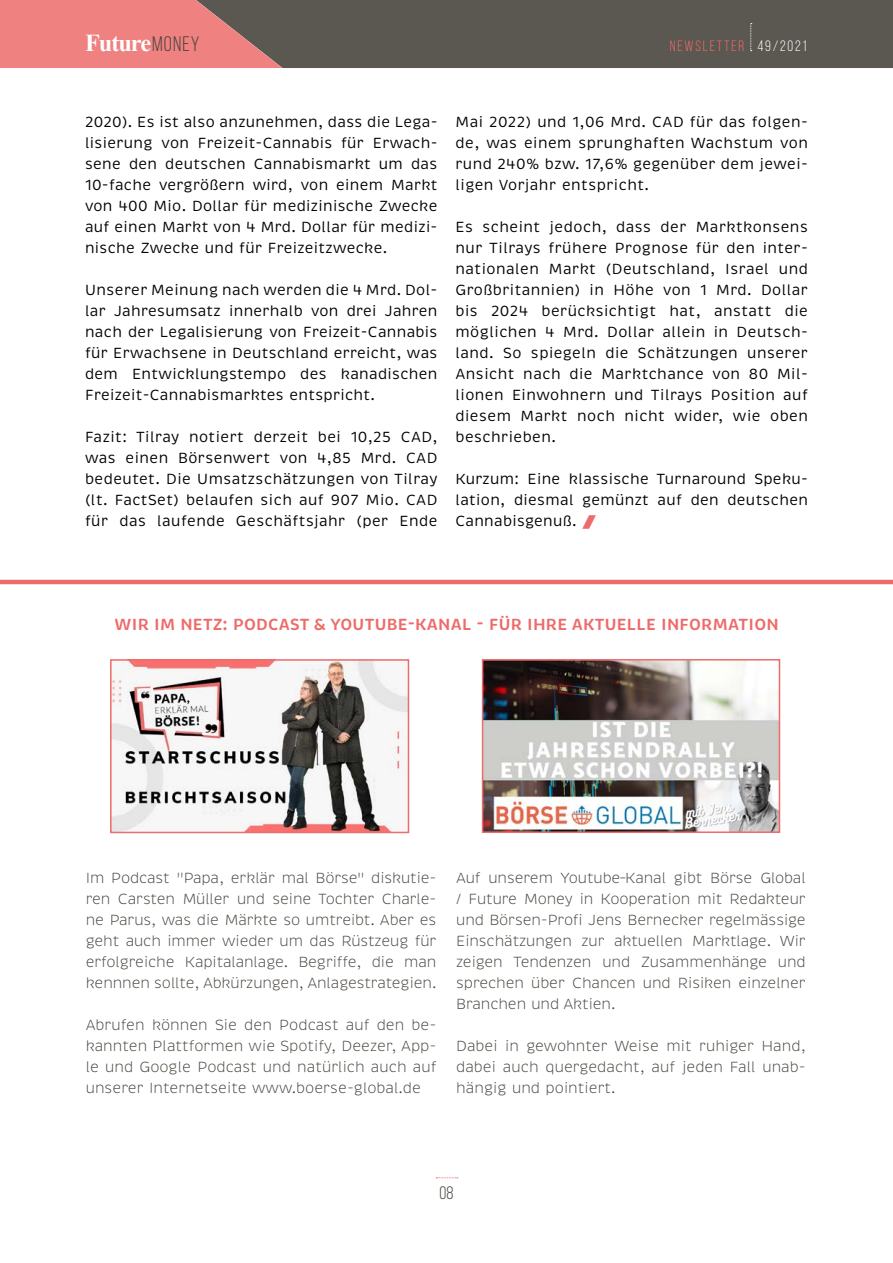
<style>
.page{position:relative;width:893px;height:1263px;background:#fff}
.page>*{position:absolute;margin:0;border:0;box-sizing:border-box;transform-origin:0 0}
.t1{font:700 24.3px "Times New Roman";letter-spacing:-.04em;color:#fff}
.t2{font:18px "Bebas Neue";color:#49443e}
.t3{font:600 16.5px "Brevia";letter-spacing:.015em;color:#ed6b6a}
.t4{font:15px/21px "Brevia";letter-spacing:.02em;color:#000;text-align:justify}
.t5{font:300 15px/21px "Brevia";letter-spacing:-.01em;color:#49443e;text-align:justify}
.t6{font:15px "Bebas Neue";letter-spacing:.12em;color:#ed6b6a}
.s1{font-family:"Bebas Neue";font-weight:400;font-size:21px;color:#49443e}
.s2{color:#fff}
</style>
<div class="page">
<svg style="left:436px;top:1177px;width:22px;height:1px"></svg>
<div style="left:282px;top:0;width:611px;height:68px;background:#5b5751"></div>
<svg style="left:0;top:0;width:282px;height:68px;background:#d87a79"></svg>
<svg style="left:750px;top:23px;width:2px;height:28px"></svg>
<hr style="left:0;top:580px;width:893px;height:4px;background:#ed6b6a">
<img style="left:485px;top:662px;width:292px;height:168px">
<div style="left:482px;top:659px;width:298px;height:174px;border:2px solid #ed6b6a"></div>
<img style="left:113px;top:662px;width:293px;height:168px">
<div style="left:110px;top:659px;width:299px;height:174px;border:2px solid #ed6b6a"></div>
<h1 class="t1" style="left:85px;top:26px;width:116px">Future<span class="s1">MONEY</span></h1>
<p class="t6" style="left:670px;top:37px;width:138px">NEWSLETTER <span class="s2">49/2021</span></p>
<p class="t4" style="left:85px;top:112px;width:354px">2020). Es ist also anzunehmen, dass die Lega&shy;lisierung von Freizeit-Cannabis für Erwach&shy;sene den deutschen Cannabismarkt um das 10-fache vergrößern wird, von einem Markt von 400 Mio. Dollar für medizinische Zwecke auf einen Markt von 4 Mrd. Dollar für medizi&shy;nische Zwecke und für Freizeitzwecke.</p>
<p class="t4" style="left:85px;top:280px;width:354px">Unserer Meinung nach werden die 4 Mrd. Dol&shy;lar Jahresumsatz innerhalb von drei Jahren nach der Legalisierung von Freizeit-Cannabis für Erwachsene in Deutschland erreicht, was dem Entwicklungstempo des kanadischen Freizeit-Cannabismarktes entspricht.</p>
<p class="t4" style="left:85px;top:427px;width:354px">Fazit: Tilray notiert derzeit bei 10,25 CAD, was einen Börsenwert von 4,85 Mrd. CAD bedeutet. Die Umsatzschätzungen von Tilray (lt. FactSet) belaufen sich auf 907 Mio. CAD für das laufende Geschäftsjahr (per Ende</p>
<p class="t4" style="left:455px;top:112px;width:354px">Mai 2022) und 1,06 Mrd. CAD für das folgen&shy;de, was einem sprunghaften Wachstum von rund 240% bzw. 17,6% gegenüber dem jewei&shy;ligen Vorjahr entspricht.</p>
<p class="t4" style="left:455px;top:217px;width:354px">Es scheint jedoch, dass der Marktkonsens nur Tilrays frühere Prognose für den inter&shy;nationalen Markt (Deutschland, Israel und Großbritannien) in Höhe von 1 Mrd. Dollar bis 2024 berücksichtigt hat, anstatt die möglichen 4 Mrd. Dollar allein in Deutsch&shy;land. So spiegeln die Schätzungen unserer Ansicht nach die Marktchance von 80 Mil&shy;lionen Einwohnern und Tilrays Position auf diesem Markt noch nicht wider, wie oben beschrieben.</p>
<p class="t4" style="left:455px;top:469px;width:354px">Kurzum: Eine klassische Turnaround Speku&shy;lation, diesmal gemünzt auf den deutschen Cannabisgenuß.</p>
<p class="t3" style="left:115px;top:614px;width:666px">WIR IM NETZ: PODCAST &amp; YOUTUBE-KANAL - FÜR IHRE AKTUELLE INFORMATION</p>
<p class="t5" style="left:86px;top:868px;width:352px">Im Podcast "Papa, erklär mal Börse" diskutie&shy;ren Carsten Müller und seine Tochter Charle&shy;ne Parus, was die Märkte so umtreibt. Aber es geht auch immer wieder um das Rüstzeug für erfolgreiche Kapitalanlage. Begriffe, die man kennnen sollte, Abkürzungen, Anlagestrategien.</p>
<p class="t5" style="left:86px;top:1015px;width:352px">Abrufen können Sie den Podcast auf den be&shy;kannten Plattformen wie Spotify, Deezer, App&shy;le und Google Podcast und natürlich auch auf unserer Internetseite www.boerse-global.de</p>
<p class="t5" style="left:456px;top:868px;width:351px">Auf unserem Youtube–Kanal gibt Börse Global / Future Money in Kooperation mit Redakteur und Börsen-Profi Jens Bernecker regelmässige Einschätzungen zur aktuellen Marktlage. Wir zeigen Tendenzen und Zusammenhänge und sprechen über Chancen und Risiken einzelner Branchen und Aktien.</p>
<p class="t5" style="left:456px;top:1036px;width:351px">Dabei in gewohnter Weise mit ruhiger Hand, dabei auch quergedacht, auf jeden Fall unab&shy;hängig und pointiert.</p>
<p class="t2" style="left:440px;top:1183px;width:15px">08</p>
</div>
